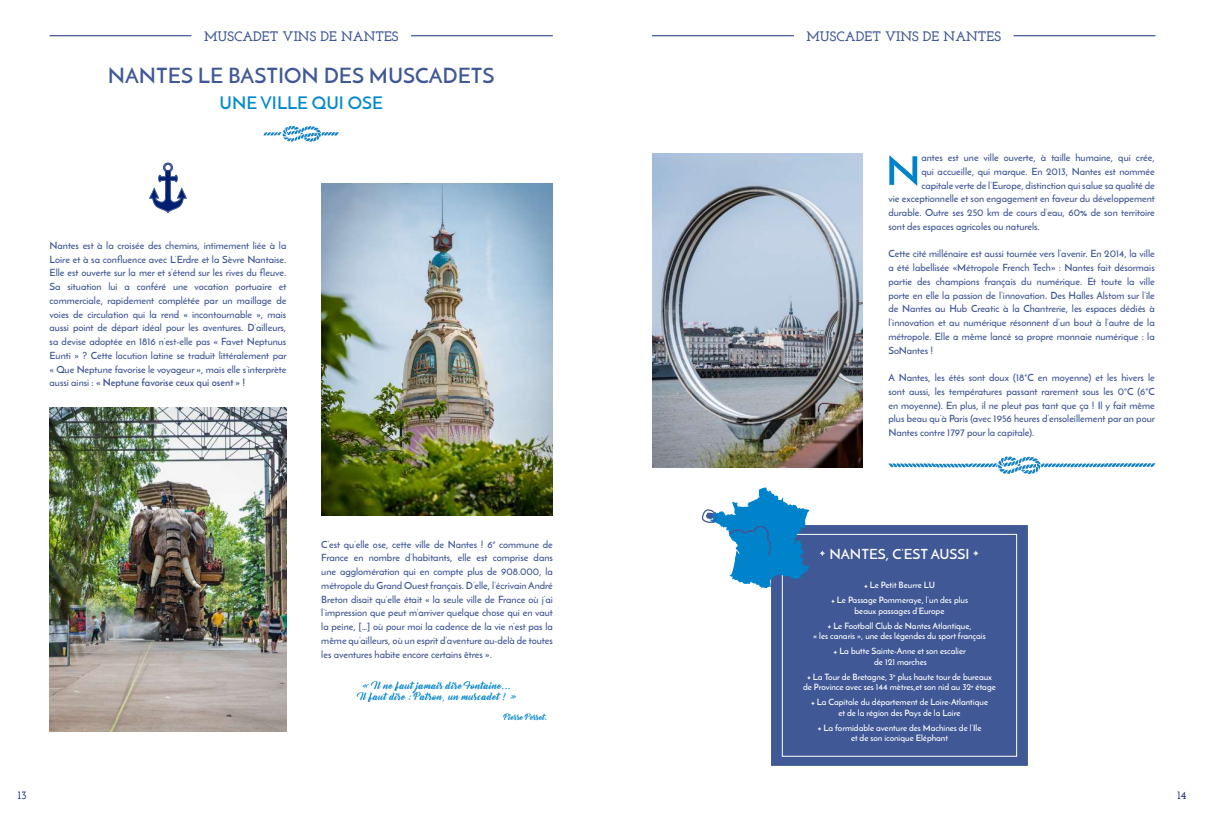
<style>
.page{position:relative;width:1205px;height:815px;background:#fff}
.page>*{position:absolute;margin:0;border:0;box-sizing:border-box;transform-origin:0 0}
.t1{font:600 21.25px "Josefin Sans";color:#405896}
.t2{font:600 17.5px "Josefin Sans";color:#0089cc}
.t3{font:600 14.12px "Josefin Sans";color:#fff}
.t4{font:700 13.75px "Josefin Slab";color:#405896}
.t5{font:600 11.25px "Josefin Slab";color:#001e71}
.t6{font:600 10px/13.8px "Josefin Sans";color:#405896;text-align:justify}
.t7{font:9.12px/11.2px "Bernadette Rough";letter-spacing:.03em;color:#0083ca;text-align:center}
.t8{font:600 8.75px/15px "Josefin Sans";color:#fff}
.t9{font:7.62px "Bernadette Rough";color:#0083ca}
.s1{font-weight:700}
</style>
<div class="page">
<hr style="left:50px;top:35px;width:141px;height:1px;background:#405896">
<hr style="left:652px;top:35px;width:142px;height:1px;background:#405896">
<hr style="left:411px;top:35px;width:142px;height:1px;background:#405896">
<hr style="left:1013px;top:35px;width:142px;height:1px;background:#405896">
<div style="left:771px;top:526px;width:256px;height:239px;background:#405896"></div>
<div style="left:782px;top:534px;width:235px;height:223px;border:1px solid #fff"></div>
<svg style="left:807px;top:676px;width:4px;height:4px"></svg>
<img style="left:321px;top:183px;width:232px;height:333px">
<img style="left:652px;top:154px;width:210px;height:313px">
<img style="left:50px;top:407px;width:236px;height:324px">
<svg style="left:149px;top:162px;width:38px;height:51px"></svg>
<svg style="left:819px;top:550px;width:6px;height:6px"></svg>
<svg style="left:973px;top:550px;width:6px;height:6px"></svg>
<svg style="left:888px;top:456px;width:267px;height:18px"></svg>
<svg style="left:889px;top:155px;width:28px;height:31px"></svg>
<svg style="left:701px;top:487px;width:108px;height:101px"></svg>
<svg style="left:264px;top:126px;width:75px;height:16px"></svg>
<h3 class="t4" style="left:204px;top:28px;width:196px">MUSCADET VINS DE NANTES</h3>
<h3 class="t4" style="left:806px;top:28px;width:196px">MUSCADET VINS DE NANTES</h3>
<h1 class="t1" style="left:108px;top:62px;width:388px">NANTES LE BASTION DES MUSCADETS</h1>
<h2 class="t2" style="left:220px;top:92px;width:165px">UNE VILLE QUI OSE</h2>
<p class="t6" style="left:50px;top:238px;width:238px">Nantes est à la croisée des chemins, intimement liée à la Loire et à sa confluence avec L’Erdre et la Sèvre Nantaise.<br>Elle est ouverte sur la mer et s’étend sur les rives du fleuve.<br>Sa situation lui a conféré une vocation portuaire et commerciale, rapidement complétée par un maillage de voies de circulation qui la rend « incontournable », mais aussi point de départ idéal pour les aventures. D’ailleurs, sa devise adoptée en 1816 n’est-elle pas « Favet Neptunus Eunti » ? Cette locution latine se traduit littéralement par « Que Neptune favorise le voyageur », mais elle s’interprète aussi ainsi : <span class="s1">« Neptune favorise ceux qui osent » !</span></p>
<p class="t6" style="left:321px;top:537px;width:233px">C’est qu’elle ose, cette ville de Nantes ! 6<sup>e</sup> commune de France en nombre d’habitants, elle est comprise dans une agglomération qui en compte plus de 908.000, la métropole du Grand Ouest français. D’elle, l’écrivain André Breton disait qu’elle était « la seule ville de France où j’ai l’impression que peut m’arriver quelque chose qui en vaut la peine, […] où pour moi la cadence de la vie n’est pas la même qu’ailleurs, où un esprit d’aventure au-delà de toutes les aventures habite encore certains êtres ».</p>
<p class="t7" style="left:358px;top:680px;width:160px">« Il ne faut jamais dire Fontaine...<br>Il faut dire : Patron, un muscadet ! »</p>
<p class="t9" style="left:504px;top:711px;width:45px">Pierre Perret.</p>
<p class="t6" style="left:921px;top:151px;width:235px">antes est une ville ouverte, à taille humaine, qui crée,</p>
<p class="t6" style="left:921px;top:164px;width:235px">qui accueille, qui marque. En 2013, Nantes est nommée</p>
<p class="t6" style="left:921px;top:178px;width:235px">capitale verte de l’Europe, distinction qui salue sa qualité de</p>
<p class="t6" style="left:888px;top:192px;width:268px">vie exceptionnelle et son engagement en faveur du développement</p>
<p class="t6" style="left:888px;top:206px;width:268px">durable. Outre ses 250 km de cours d’eau, 60% de son territoire</p>
<p class="t6" style="left:888px;top:219px;width:153px">sont des espaces agricoles ou naturels.</p>
<p class="t6" style="left:888px;top:247px;width:268px">Cette cité millénaire est aussi tournée vers l’avenir. En 2014, la ville a été labellisée «Métropole French Tech» : Nantes fait désormais partie des champions français du numérique. Et toute la ville porte en elle la passion de l’innovation. Des Halles Alstom sur l’île de Nantes au Hub Creatic à la Chantrerie, les espaces dédiés à l’innovation et au numérique résonnent d’un bout à l’autre de la métropole. Elle a même lancé sa propre monnaie numérique : la SoNantes !</p>
<p class="t6" style="left:888px;top:371px;width:268px">A Nantes, les étés sont doux (18°C en moyenne) et les hivers le sont aussi, les températures passant rarement sous les 0°C (6°C en moyenne). En plus, il ne pleut pas tant que ça ! Il y fait même plus beau qu’à Paris (avec 1956 heures d’ensoleillement par an pour Nantes contre 1797 pour la capitale).</p>
<h3 class="t3" style="left:829px;top:545px;width:142px">NANTES, C’EST AUSSI</h3>
<p class="t8" style="left:837px;top:578px;width:133px;text-align:center">Le Petit Beurre LU<br>Le Passage Pommeraye, l’un des plus</p>
<p class="t8" style="left:833px;top:603px;width:140px;text-indent:21px">beaux passages d’Europe<br>Le Football Club de Nantes Atlantique,</p>
<p class="t8" style="left:839px;top:629px;width:148px;text-indent:-26px">« les canaris », une des légendes du sport français<br>La butte Sainte-Anne et son escalier</p>
<p class="t8" style="left:813px;top:654px;width:181px;text-align:center">de 121 marches<br>La Tour de Bretagne, 3<sup>e</sup> plus haute tour de bureaux</p>
<p class="t8" style="left:817px;top:680px;width:180px;text-indent:-14px">de Province avec ses 144 mètres,et son nid au 32<sup>e</sup> étage<br>La Capitale du département de Loire-Atlantique</p>
<p class="t8" style="left:823px;top:705px;width:159px;text-indent:15px">et de la région des Pays de la Loire<br>La formidable aventure des Machines de l’Ile</p>
<p class="t8" style="left:851px;top:731px;width:99px">et de son iconique Eléphant</p>
<p class="t5" style="left:18px;top:788px;width:10px">13</p>
<p class="t5" style="left:1177px;top:788px;width:11px">14</p>
</div>
